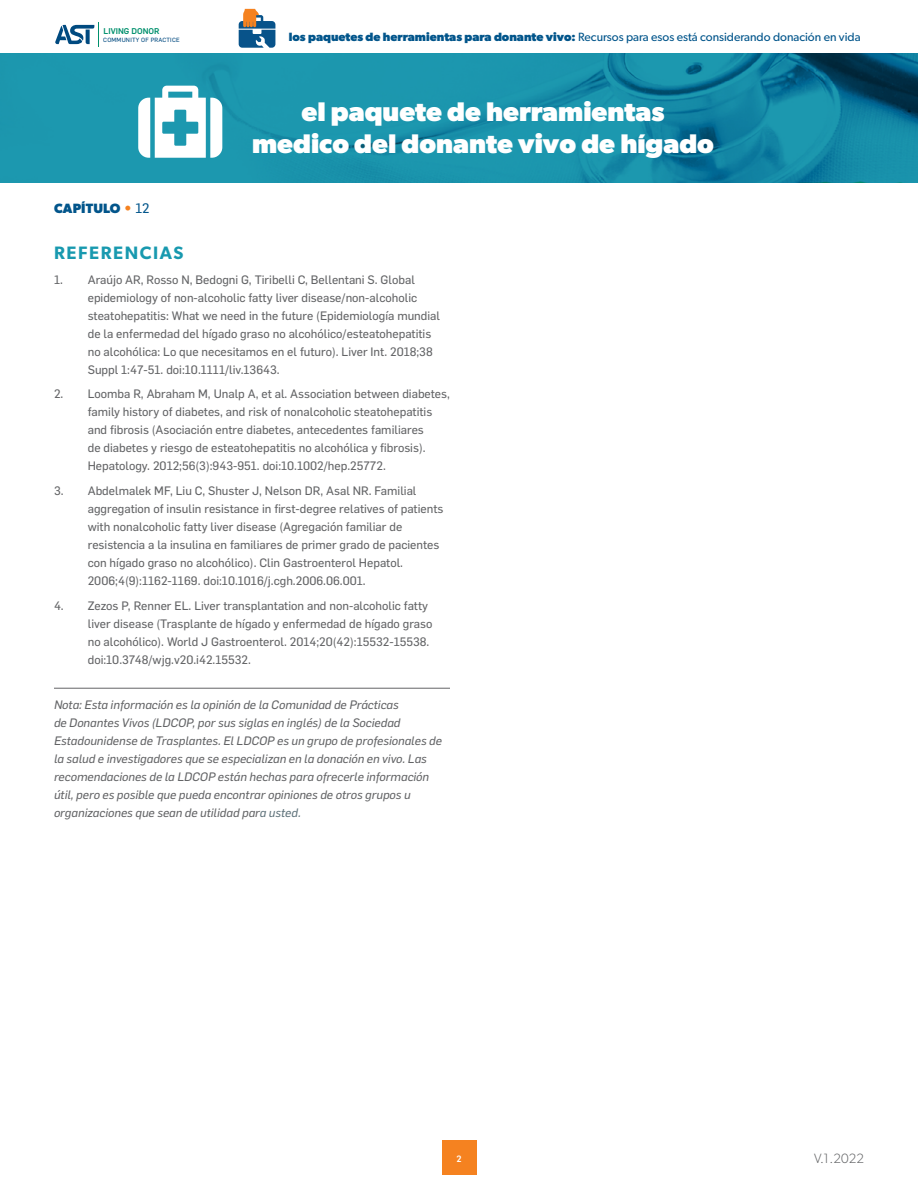
<style>
.page{position:relative;width:918px;height:1188px;background:#fff}
.page>*{position:absolute;margin:0;border:0;box-sizing:border-box;transform-origin:0 0}
.t1{font:700 27px/32.4px "Gibson";color:#fff;text-align:center}
.References-Header{font:600 18px "Gibson";letter-spacing:.09em;color:#1899af}
.t2{font:700 13.5px "Gibson";letter-spacing:.01em;color:#02558b}
.t3{font:300 13.5px "Gibson";color:#636466}
.References-Body{font:12px/18px "Flama Basic";color:#636466}
.Disclaimer_Note{font:italic 12px/18px "Flama Basic";color:#636466}
.t4{font:12px "Gibson";color:#02558b}
.t5{font:500 9px "Flama";color:#fff}
.t6{font:500 8.25px "Flama";color:#00906d}
.t7{font:6px "Flama Basic";letter-spacing:.035em;color:#004a80}
.s1{color:#f58220}
.s2{font-family:"Flama Basic";font-weight:400}
.s3{font-weight:700}
.s4{color:#61747c}
</style>
<div class="page">
<img style="left:0;top:54px;width:918px;height:129px">
<div style="left:442px;top:1140px;width:34px;height:35px;background:#f58220"></div>
<svg style="left:138px;top:86px;width:84px;height:72px"></svg>
<svg style="left:239px;top:9px;width:36px;height:39px"></svg>
<svg style="left:55px;top:23px;width:44px;height:24px"></svg>
<hr style="left:54px;top:688px;width:396px;height:1px;background:#636466">
<p class="t6" style="left:104px;top:26px;width:57px">LIVING DONOR</p>
<p class="t7" style="left:103px;top:36px;width:78px">COMMUNITY OF PRACTICE</p>
<p class="t2" style="left:54px;top:201px;width:97px">CAPÍTULO <span class="s1">•</span> <span class="s2">12</span></p>
<p class="t4" style="left:289px;top:29px;width:573px"><span class="s3">los paquetes de herramientas para donante vivo:</span> Recursos para esos está considerando donación en vida</p>
<h1 class="t1" style="left:252px;top:95px;width:463px">el paquete de herramientas medico del donante vivo de hígado</h1>
<p class="References-Header" style="left:54px;top:242px;width:131px">REFERENCIAS</p>
<p class="References-Body" style="left:88px;top:270px;width:354px;text-indent:-34px">1. Araújo AR, Rosso N, Bedogni G, Tiribelli C, Bellentani S. Global epidemiology of non-alcoholic fatty liver disease/non-alcoholic steatohepatitis: What we need in the future (Epidemiología mundial de la enfermedad del hígado graso no alcohólico/esteatohepatitis no alcohólica: Lo que necesitamos en el futuro). Liver Int. 2018;38<br>Suppl 1:47-51. doi:10.1111/liv.13643.</p>
<p class="References-Body" style="left:88px;top:384px;width:364px;text-indent:-34px">2. Loomba R, Abraham M, Unalp A, et al. Association between diabetes, family history of diabetes, and risk of nonalcoholic steatohepatitis and fibrosis (Asociación entre diabetes, antecedentes familiares<br>de diabetes y riesgo de esteatohepatitis no alcohólica y fibrosis).<br>Hepatology. 2012;56(3):943-951. doi:10.1002/hep.25772.</p>
<p class="References-Body" style="left:88px;top:481px;width:357px;text-indent:-34px">3. Abdelmalek MF, Liu C, Shuster J, Nelson DR, Asal NR. Familial aggregation of insulin resistance in first-degree relatives of patients with nonalcoholic fatty liver disease (Agregación familiar de resistencia a la insulina en familiares de primer grado de pacientes con hígado graso no alcohólico). Clin Gastroenterol Hepatol.<br>2006;4(9):1162-1169. doi:10.1016/j.cgh.2006.06.001.</p>
<p class="References-Body" style="left:88px;top:596px;width:346px;text-indent:-34px">4. Zezos P, Renner EL. Liver transplantation and non-alcoholic fatty liver disease (Trasplante de hígado y enfermedad de hígado graso no alcohólico). World J Gastroenterol. 2014;20(42):15532-15538. doi:10.3748/wjg.v20.i42.15532.</p>
<p class="Disclaimer_Note" style="left:54px;top:695px;width:389px">Nota: Esta información es la opinión de la Comunidad de Prácticas<br>de Donantes Vivos (LDCOP, por sus siglas en inglés) de la Sociedad Estadounidense de Trasplantes. El LDCOP es un grupo de profesionales de la salud e investigadores que se especializan en la donación en vivo. Las recomendaciones de la LDCOP están hechas para ofrecerle información útil, pero es posible que pueda encontrar opiniones de otros grupos u organizaciones que sean de utilidad par<span class="s4">a usted.</span></p>
<p class="t5" style="left:456px;top:1152px;width:7px">2</p>
<p class="t3" style="left:814px;top:1150px;width:51px">V.1.2022</p>
</div>
